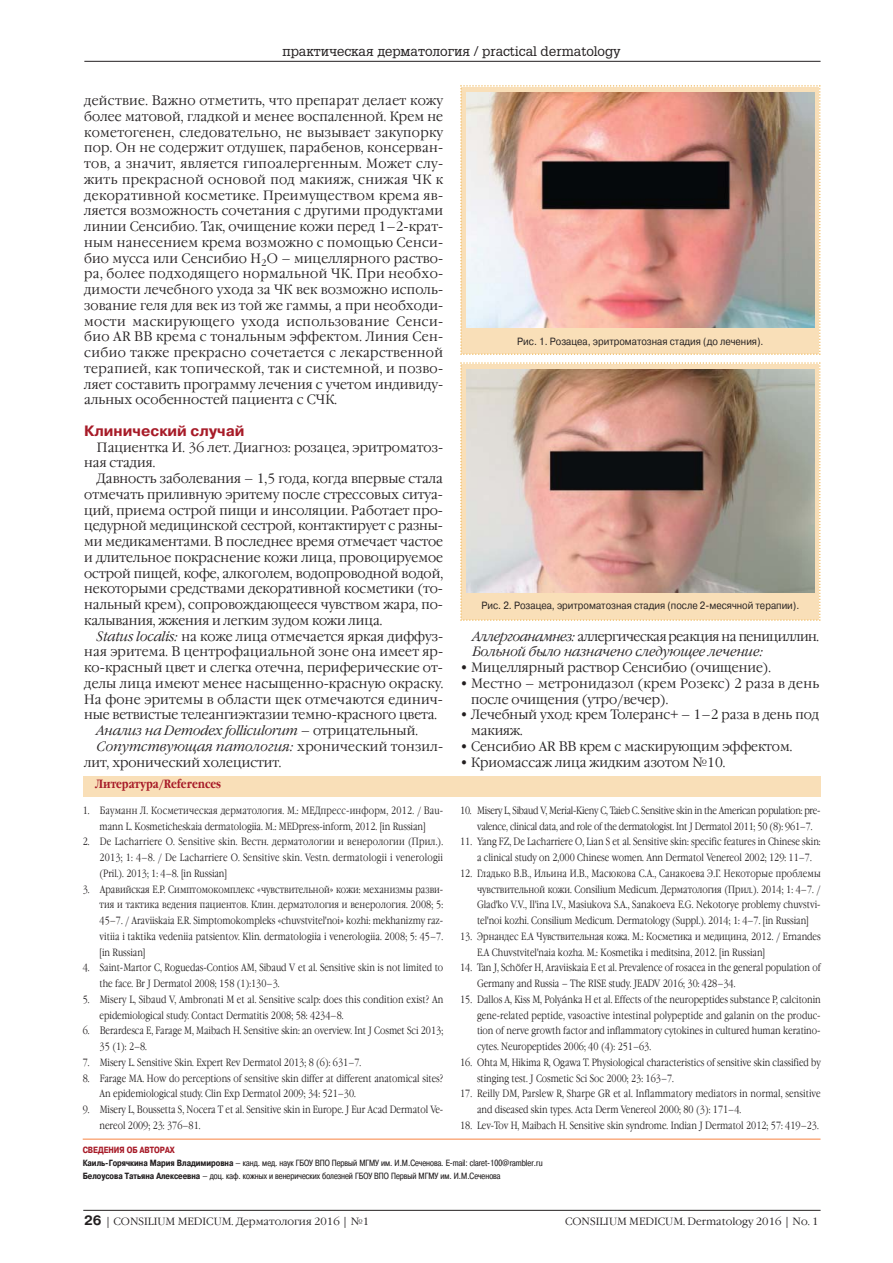
<style>
.page{position:relative;width:893px;height:1263px;background:#fff}
.page>*{position:absolute;margin:0;border:0;box-sizing:border-box;transform-origin:0 0}
.t1{font:700 15px "Pragmatica C";color:#a71b28}
.t2{font:300 13.5px/15.8px "Garamond C";letter-spacing:.005em;color:#231f20;scale:.95 1}
.t3{font:italic 300 13.5px/15.8px "Garamond C";color:#231f20;scale:.95 1}
.t4{font:13.5px "AG Gloria";color:#231f20}
.t5{font:italic 300 13.5px "Garamond C";letter-spacing:.02em;color:#231f20;scale:.95 1}
.t6{font:700 12px "Garamond Narrow C";color:#a71b28}
.t7{font:300 10.5px/15.8px "Garamond Narrow C";color:#231f20}
.t8{font:300 10.5px/15.8px "Garamond Narrow C";letter-spacing:-.02em;color:#231f20}
.t9{font:10.5px "Pragmatica C";color:#231f20;scale:.9 1}
.t10{font:300 10.5px "Garamond C";color:#231f20}
.t11{font:9px/12.6px "Pragmatica Cond C";color:#231f20}
.s1{font-style:italic}
.s2{font-style:normal}
.s3{font-weight:700}
.s4{font-family:"Helvetica"}
.s5{font-weight:700;color:#a71b28}
.s6{font-family:"Pragmatica C";font-weight:700;font-size:13.5px}
</style>
<div class="page">
<hr style="left:84px;top:61px;width:736px;height:1px;background:#231f20">
<hr style="left:83px;top:1210px;width:737px;height:1px;background:#231f20">
<svg style="left:460px;top:85px;width:360px;height:270px;background:#f8deb9"></svg>
<img style="left:466px;top:92px;width:349px;height:235px">
<svg style="left:460px;top:362px;width:360px;height:259px;background:#f9dfb9"></svg>
<img style="left:466px;top:369px;width:349px;height:224px">
<div style="left:83px;top:776px;width:737px;height:20px;background:#f9dfb8"></div>
<hr style="left:83px;top:1138px;width:737px;height:2px;background:#faad81">
<p class="t4" style="left:282px;top:46px;width:340px">практическая дерматология / practical dermatology</p>
<p class="t2" style="left:84px;top:94px;width:379px;text-align:justify">действие. Важно отметить, что препарат делает кожу более матовой, гладкой и менее воспаленной. Крем не кометогенен, следовательно, не вызывает закупорку пор. Он не содержит отдушек, парабенов, консерван&shy;тов, а значит, является гипоалергенным. Может слу&shy;жить прекрасной основой под макияж, снижая ЧК к декоративной косметике. Преимуществом крема яв&shy;ляется возможность сочетания с другими продуктами линии Сенсибио. Так, очищение кожи перед 1–2-крат&shy;ным нанесением крема возможно с помощью Сенси&shy;био мусса или Сенсибио H<sub>2</sub>O – мицеллярного раство&shy;ра, более подходящего нормальной ЧК. При необхо&shy;димости лечебного ухода за ЧК век возможно исполь&shy;зование геля для век из той же гаммы, а при необходи&shy;мости маскирующего ухода использование Сенси&shy;био AR BB крема с тональным эффектом. Линия Сен&shy;сибио также прекрасно сочетается с лекарственной терапией, как топической, так и системной, и позво&shy;ляет составить программу лечения с учетом индивиду&shy;альных особенностей пациента с СЧК.</p>
<h1 class="t1" style="left:84px;top:425px;width:162px">Клинический случай</h1>
<p class="t2" style="left:84px;top:440px;width:379px;text-indent:13px">Пациентка И. 36 лет. Диагноз: розацеа, эритроматоз&shy;ная стадия.</p>
<p class="t2" style="left:84px;top:472px;width:379px;text-align:justify;text-indent:13px">Давность заболевания – 1,5 года, когда впервые стала отмечать приливную эритему после стрессовых ситуа&shy;ций, приема острой пищи и инсоляции. Работает про&shy;цедурной медицинской сестрой, контактирует с разны&shy;ми медикаментами. В последнее время отмечает частое и длительное покраснение кожи лица, провоцируемое острой пищей, кофе, алкоголем, водопроводной водой, некоторыми средствами декоративной косметики (то&shy;нальный крем), сопровождающееся чувством жара, по&shy;калывания, жжения и легким зудом кожи лица.</p>
<p class="t2" style="left:97px;top:629px;width:366px"><span class="s1">Status localis:</span> на коже лица отмечается яркая диффуз-</p>
<p class="t2" style="left:84px;top:645px;width:379px">ная эритема. В центрофациальной зоне она имеет яр-</p>
<p class="t2" style="left:84px;top:661px;width:379px">ко-красный цвет и слегка отечна, периферические от-</p>
<p class="t2" style="left:84px;top:677px;width:379px">делы лица имеют менее насыщенно-красную окраску.</p>
<p class="t2" style="left:84px;top:693px;width:379px">На фоне эритемы в области щек отмечаются единич-</p>
<p class="t2" style="left:84px;top:708px;width:373px">ные ветвистые телеангиэктазии темно-красного цвета.</p>
<p class="t3" style="left:97px;top:724px;width:339px">Анализ на Demodex folliculorum <span class="s2">– отрицательный.</span></p>
<p class="t5" style="left:97px;top:741px;width:366px">Сопутствующая патология: <span class="s2">хронический тонзил-</span></p>
<p class="t2" style="left:84px;top:756px;width:209px">лит, хронический холецистит.</p>
<p class="t6" style="left:95px;top:779px;width:127px">Литература/References</p>
<p class="t7" style="left:83px;top:803px;width:362px;text-align:center">1. Бауманн Л. Косметическая дерматология. М.: МЕДпресс-информ, 2012. / Bau&shy;mann L. Kosmeticheskaia dermatologiia. M.: MEDpress-inform, 2012. [in Russian]</p>
<p class="t7" style="left:100px;top:835px;width:345px;text-align:justify;text-indent:-17px">2. De Lacharriere O. Sensitive skin. Вестн. дерматологии и венерологии (Прил.).<br>2013; 1: 4–8. / De Lacharriere O. Sensitive skin. Vestn. dermatologii i venerologii (Pril.). 2013; 1: 4–8. [in Russian]</p>
<p class="t7" style="left:100px;top:882px;width:345px;text-align:justify;text-indent:-17px">3. Аравийская Е.Р. Симптомокомплекс «чувствительной» кожи: механизмы разви&shy;тия и тактика ведения пациентов. Клин. дерматология и венерология. 2008; 5:<br>45–7. / Araviiskaia E.R. Simptomokompleks «chuvstvitel'noi» kozhi: mekhanizmy raz&shy;vitiia i taktika vedeniia patsientov. Klin. dermatologiia i venerologiia. 2008; 5: 45–7. [in Russian]</p>
<p class="t7" style="left:100px;top:961px;width:345px;text-indent:-17px">4. Saint-Martor С, Roguedas-Contios АМ, Sibaud V et al. Sensitive skin is not limited to the face. Br J Dermatol 2008; 158 (1):130–3.</p>
<p class="t7" style="left:100px;top:992px;width:345px;text-indent:-17px">5. Misery L, Sibaud V, Ambronati M et al. Sensitive scalp: does this condition exist? An epidemiological study. Contact Dermatitis 2008; 58: 4234–8.</p>
<p class="t7" style="left:100px;top:1024px;width:345px;text-indent:-17px">6. Berardesca E, Farage M, Maibach H. Sensitive skin: an overview. Int J Cosmet Sci 2013;<br>35 (1): 2–8.</p>
<p class="t7" style="left:83px;top:1055px;width:280px">7. Misery L. Sensitive Skin. Expert Rev Dermatol 2013; 8 (6): 631–7.</p>
<p class="t7" style="left:100px;top:1071px;width:345px;text-indent:-17px">8. Farage MA. How do perceptions of sensitive skin differ at different anatomical sites?<br>An epidemiological study. Clin Exp Dermatol 2009; 34: 521–30.</p>
<p class="t7" style="left:100px;top:1103px;width:345px;text-indent:-17px">9. Misery L, Boussetta S, Nocera T et al. Sensitive skin in Europe. J Eur Acad Dermatol Ve&shy;nereol 2009; 23: 376–81.</p>
<p class="t9" style="left:517px;top:338px;width:275px">Рис. 1. Розацеа, эритроматозная стадия (до лечения).</p>
<p class="t9" style="left:481px;top:602px;width:355px">Рис. 2. Розацеа, эритроматозная стадия (после 2-месячной терапии).</p>
<p class="t3" style="left:473px;top:630px;width:366px">Аллергоанамнез: <span class="s2">аллергическая реакция на пенициллин.<br></span>Больной было назначено следующее лечение:</p>
<p class="t2" style="left:460px;top:661px;width:329px"><span class="s3">•</span> Мицеллярный раствор Сенсибио (очищение).</p>
<p class="t2" style="left:471px;top:677px;width:368px;text-indent:-11px"><span class="s3">•</span> Местно – метронидазол (крем Розекс) 2 раза в день после очищения (утро/вечер).</p>
<p class="t2" style="left:471px;top:708px;width:368px;text-indent:-11px"><span class="s3">•</span> Лечебный уход: крем Толеранс+ – 1–2 раза в день под макияж.</p>
<p class="t2" style="left:460px;top:740px;width:351px"><span class="s3">•</span> Сенсибио AR BB крем с маскирующим эффектом.</p>
<p class="t2" style="left:460px;top:756px;width:281px"><span class="s3">•</span> Криомассаж лица жидким азотом №10.</p>
<p class="t8" style="left:477px;top:803px;width:345px;text-indent:-17px">10. Misery L, Sibaud V, Merial-Kieny C, Taieb C. Sensitive skin in the American population: pre&shy;valence, clinical data, and role of the dermatologist. Int J Dermatol 2011; 50 (8): 961–7.</p>
<p class="t7" style="left:477px;top:835px;width:345px;text-indent:-17px">11. Yang FZ, De Lacharriere O, Lian S et al. Sensitive skin: specific features in Chinese skin: a clinical study on 2,000 Chinese women. Ann Dermatol Venereol 2002; 129: 11–7.</p>
<p class="t7" style="left:477px;top:866px;width:345px;text-align:justify;text-indent:-17px">12. Гладько В.В., Ильина И.В., Масюкова С.А., Санакоева Э.Г. Некоторые проблемы чувствительной кожи. Consilium Medicum. Дерматология (Прил.). 2014; 1: 4–7. / Glad'ko V.V., Il'ina I.V., Masiukova S.A., Sanakoeva E.G. Nekotorye problemy chuvstvi&shy;tel'noi kozhi. Consilium Medicum. Dermatology (Suppl.). 2014; 1: 4–7. [in Russian]</p>
<p class="t7" style="left:477px;top:929px;width:345px;text-indent:-17px">13. Эрнандес Е.А Чувствительная кожа. М.: Косметика и медицина, 2012. / Ernandes<br>E.A Chuvstvitel'naia kozha. M.: Kosmetika i meditsina, 2012. [in Russian]</p>
<p class="t7" style="left:477px;top:961px;width:345px;text-indent:-17px">14. Tan J, Sch<span class="s4">ö</span>fer H, Araviiskaia E et al. Prevalence of rosacea in the general population of<br>Germany and Russia – The RISE study. JEADV 2016; 30: 428–34.</p>
<p class="t7" style="left:477px;top:992px;width:345px;text-align:justify;text-indent:-17px">15. Dallos A, Kiss M, Poly<span class="s4">á</span>nka H et al. Effects of the neuropeptides substance P, calcitonin gene-related peptide, vasoactive intestinal polypeptide and galanin on the produc&shy;tion of nerve growth factor and inflammatory cytokines in cultured human keratino&shy;cytes. Neuropeptides 2006; 40 (4): 251–63.</p>
<p class="t7" style="left:477px;top:1055px;width:345px;text-indent:-17px">16. Ohta M, Hikima R, Ogawa Т. Physiological characteristics of sensitive skin classified by stinging test. J Cosmetic Sci Soc 2000; 23: 163–7.</p>
<p class="t7" style="left:477px;top:1087px;width:345px;text-indent:-17px">17. Reilly DM, Parslew R, Sharpe GR et al. Inflammatory mediators in normal, sensitive and diseased skin types. Acta Derm Venereol 2000; 80 (3): 171–4.</p>
<p class="t7" style="left:460px;top:1118px;width:360px">18. Lev-Tov H, Maibach H. Sensitive skin syndrome. Indian J Dermatol 2012; 57: 419–23.</p>
<p class="t11" style="left:83px;top:1145px;width:461px"><span class="s5">СВЕДЕНИЯ ОБ АВТОРАХ<br></span><span class="s3">Каиль-Горячкина Мария Владимировна</span> – канд. мед. наук ГБОУ ВПО Первый МГМУ им. И.М.Сеченова. E-mail: claret-100@rambler.ru<br><span class="s3">Белоусова Татьяна Алексеевна</span> – доц. каф. кожных и венерических болезней ГБОУ ВПО Первый МГМУ им. И.М.Сеченова</p>
<p class="t10" style="left:84px;top:1218px;width:287px"><span class="s6">26</span> | CONSILIUM MEDICUM. Дерматология 2016 | №1</p>
<p class="t10" style="left:565px;top:1218px;width:255px">CONSILIUM MEDICUM. Dermatology 2016 | No. 1</p>
</div>
